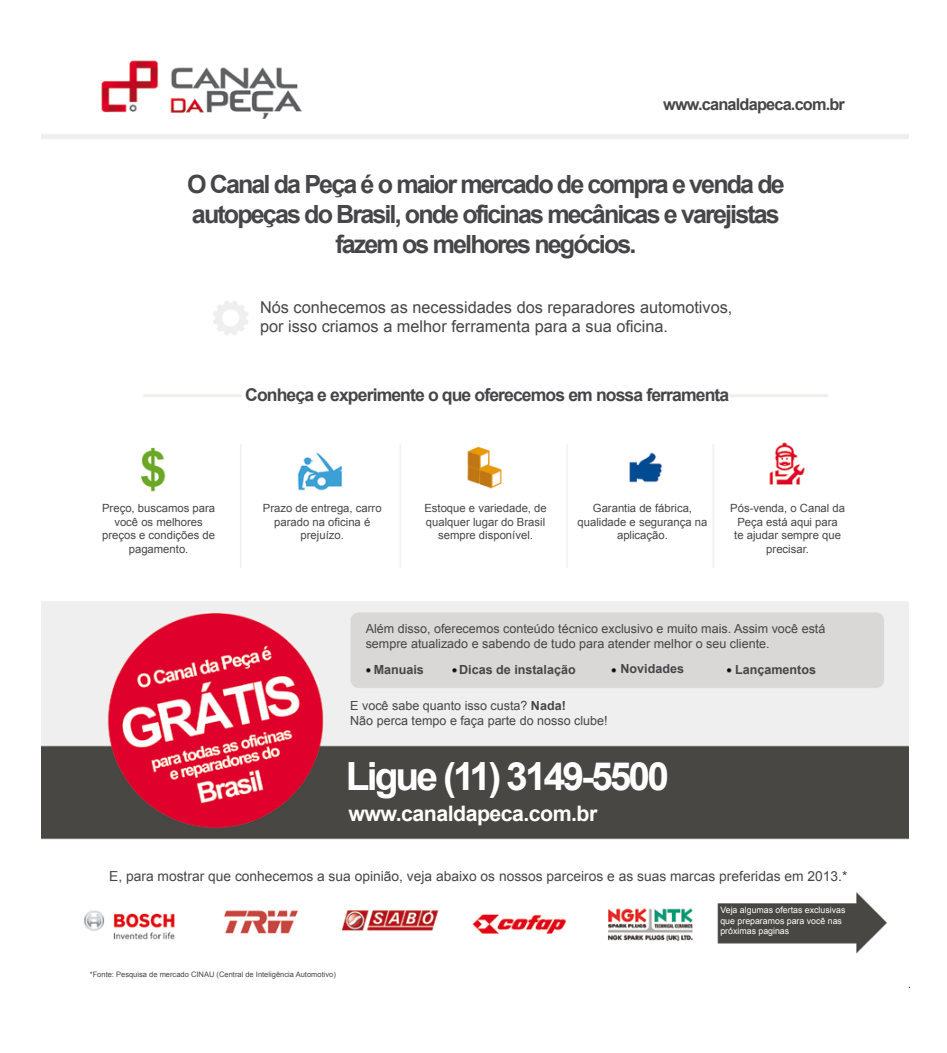
<style>
.page{position:relative;width:947px;height:1053px;background:#fff}
.page>*{position:absolute;margin:0;border:0;box-sizing:border-box;transform-origin:0 0}
.t1{font:700 38.88px "Arial";letter-spacing:-.075em;color:#fff}
.t2{font:700 25.12px/30.1px "Arial";letter-spacing:-.075em;color:#464648;text-align:center}
.t3{font:700 21.38px "Arial";letter-spacing:-.025em;color:#fff}
.t4{font:700 17.5px "Arial";letter-spacing:-.05em;color:#464648}
.t5{font:16.25px/19.5px "Arial";color:#464648}
.t6{font:700 16.25px "Arial";letter-spacing:-.05em;color:#464648}
.t7{font:13.75px "Arial";color:#464648}
.t8{font:12.5px/15px "Arial";color:#464648}
.t9{font:700 12.5px "Arial";color:#464648}
.t10{font:11.25px/13.5px "Arial";color:#464648;text-align:center}
.t11{font:8.75px/10.5px "Arial";color:#fff}
.t12{font:7.5px "Arial";color:#464648}
.s1{font-weight:700}
</style>
<div class="page">
<img style="left:42px;top:60px;width:866px;height:894px">
<h3 class="t6" style="left:663px;top:93px;width:183px">www.canaldapeca.com.br</h3>
<h2 class="t2" style="left:187px;top:170px;width:599px">O Canal da Peça é o maior mercado de compra e venda de autopeças do Brasil, onde oficinas mecânicas e varejistas fazem os melhores negócios.</h2>
<h3 class="t5" style="left:260px;top:297px;width:474px">Nós conhecemos as necessidades dos reparadores automotivos, por isso criamos a melhor ferramenta para a sua oficina.</h3>
<h3 class="t4" style="left:245px;top:383px;width:485px">Conheça e experimente o que oferecemos em nossa ferramenta</h3>
<p class="t10" style="left:102px;top:501px;width:114px">Preço, buscamos para você os melhores preços e condições de pagamento.</p>
<p class="t10" style="left:263px;top:501px;width:120px">Prazo de entrega, carro parado na oficina é prejuízo.</p>
<p class="t10" style="left:424px;top:501px;width:124px">Estoque e variedade, de qualquer lugar do Brasil sempre disponível.</p>
<p class="t10" style="left:577px;top:501px;width:131px">Garantia de fábrica, qualidade e segurança na aplicação.</p>
<p class="t10" style="left:729px;top:501px;width:116px">Pós-venda, o Canal da<br>Peça está aqui para<br>te ajudar sempre que precisar.</p>
<p class="t8" style="left:365px;top:620px;width:461px">Além disso, oferecemos conteúdo técnico exclusivo e muito mais. Assim você está sempre atualizado e sabendo de tudo para atender melhor o seu cliente.</p>
<p class="t9" style="left:373px;top:661px;width:52px">Manuais</p>
<p class="t9" style="left:459px;top:661px;width:118px">Dicas de instalação</p>
<p class="t9" style="left:620px;top:660px;width:65px">Novidades</p>
<p class="t9" style="left:735px;top:661px;width:82px">Lançamentos</p>
<p class="t8" style="left:350px;top:698px;width:259px">E você sabe quanto isso custa? <span class="s1">Nada!<br></span>Não perca tempo e faça parte do nosso clube!</p>
<h1 class="t1" style="left:346px;top:749px;width:324px">Ligue (11) 3149-5500</h1>
<h3 class="t3" style="left:348px;top:799px;width:250px">www.canaldapeca.com.br</h3>
<p class="t7" style="left:109px;top:867px;width:739px">E, para mostrar que conhecemos a sua opinião, veja abaixo os nossos parceiros e as suas marcas preferidas em 2013.*</p>
<p class="t12" style="left:90px;top:969px;width:247px">*Fonte: Pesquisa de mercado CINAU (Central de Inteligência Automotivo)</p>
<p class="t11" style="left:720px;top:904px;width:126px">Veja algumas ofertas exclusivas que preparamos para você nas próximas paginas</p>
</div>
